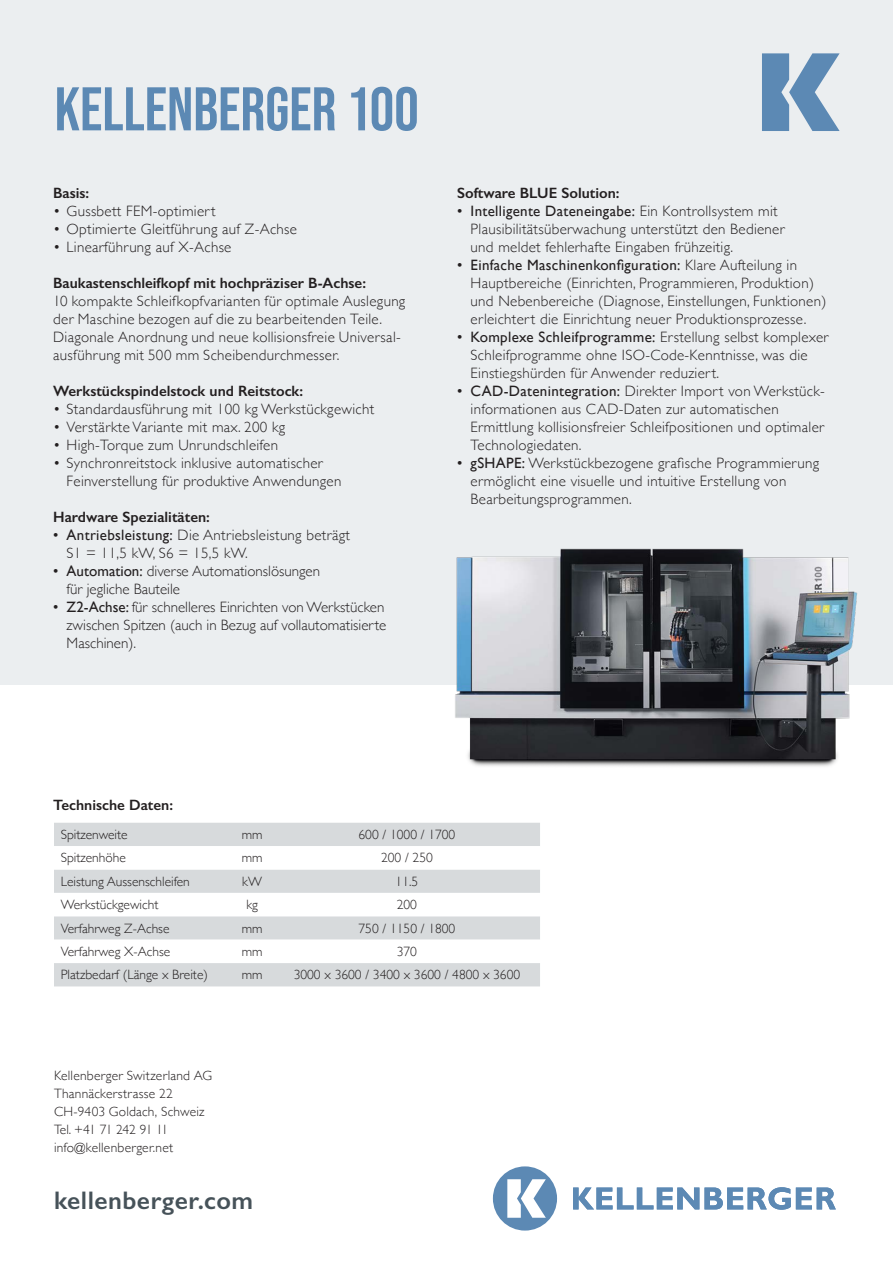
<style>
.page{position:relative;width:893px;height:1263px;background:#fff}
.page>*{position:absolute;margin:0;border:0;box-sizing:border-box;transform-origin:0 0}
.t1{font:61.5px "Bebas Neue";color:#5c89b4}
.t2{font:600 25.5px "Gill Sans";letter-spacing:.02em;color:#465259}
.Lauftext{font:300 15px/18px "Gill Sans";letter-spacing:.02em;color:#231f20}
.Lauftext-2{font:300 15px/18px "Gill Sans";color:#231f20}
.Übertitel_Lauftext{font:600 15px "Gill Sans";color:#231f20}
.t3{font:300 13.5px "Gill Sans";color:#231f20}
.t4{font:300 13.5px "Gill Sans";letter-spacing:.02em;color:#231f20}
.t5{font:300 13.5px "Gill Sans";letter-spacing:-.055em;color:#231f20}
.s1{font-weight:400}
</style>
<div class="page">
<div style="left:0;top:0;width:893px;height:684px;background:#ebeef0"></div>
<svg style="left:573px;top:1187px;width:263px;height:23px"></svg>
<div style="left:493px;top:1166px;width:64px;height:64px;background:#5c89b4;border-radius:50%"></div>
<svg style="left:507px;top:1179px;width:39px;height:39px"></svg>
<svg style="left:762px;top:53px;width:78px;height:78px"></svg>
<img style="left:446px;top:548px;width:422px;height:219px">
<div style="left:54px;top:823px;width:486px;height:163px;background:#d7dadc"></div>
<svg style="left:54px;top:846px;width:486px;height:117px"></svg>
<p class="t1" style="left:55px;top:74px;width:366px">KELLENBERGER 100</p>
<p class="Übertitel_Lauftext" style="left:53px;top:184px;width:38px">Basis:</p>
<p class="Lauftext" style="left:53px;top:201px;width:164px">• Gussbett FEM-optimiert</p>
<p class="Lauftext" style="left:53px;top:219px;width:245px">• Optimierte Gleitführung auf Z-Achse</p>
<p class="Lauftext" style="left:53px;top:237px;width:180px">• Linearführung auf X-Achse</p>
<p class="Übertitel_Lauftext" style="left:53px;top:274px;width:314px">Baukastenschleifkopf mit hochpräziser B-Achse:</p>
<p class="Lauftext" style="left:53px;top:291px;width:354px">10 kompakte Schleifkopfvarianten für optimale Auslegung der Maschine bezogen auf die zu bearbeitenden Teile.<br>Diagonale Anordnung und neue kollisionsfreie Universal&shy;ausführung mit 500 mm Scheibendurchmesser.</p>
<p class="Übertitel_Lauftext" style="left:53px;top:382px;width:251px">Werkstückspindelstock und Reitstock:</p>
<p class="Lauftext" style="left:53px;top:399px;width:323px">• Standardausführung mit 100 kg Werkstückgewicht</p>
<p class="Lauftext" style="left:53px;top:417px;width:234px">• Verstärkte Variante mit max. 200 kg</p>
<p class="Lauftext" style="left:53px;top:435px;width:226px">• High-Torque zum Unrundschleifen</p>
<p class="Lauftext" style="left:67px;top:453px;width:276px;text-indent:-14px">• Synchronreitstock inklusive automatischer<br>Feinverstellung für produktive Anwendungen</p>
<p class="Übertitel_Lauftext" style="left:53px;top:508px;width:158px">Hardware Spezialitäten:</p>
<p class="Lauftext" style="left:67px;top:525px;width:285px;text-indent:-14px"><span class="s1">• Antriebsleistung:</span> Die Antriebsleistung beträgt<br>S1 = 11,5 kW, S6 = 15,5 kW.</p>
<p class="Lauftext-2" style="left:67px;top:561px;width:255px;text-indent:-14px"><span class="s1">• Automation:</span> diverse Automationslösungen für jegliche Bauteile</p>
<p class="Lauftext-2" style="left:67px;top:597px;width:321px;text-indent:-14px"><span class="s1">• Z2-Achse:</span> für schnelleres Einrichten von Werkstücken zwischen Spitzen (auch in Bezug auf vollautomatisierte<br>Maschinen).</p>
<p class="Übertitel_Lauftext" style="left:457px;top:184px;width:164px">Software BLUE Solution:</p>
<p class="Lauftext" style="left:471px;top:201px;width:316px;text-indent:-14px"><span class="s1">• Intelligente Dateneingabe:</span> Ein Kontrollsystem mit<br>Plausibilitätsüberwachung unterstützt den Bediener und meldet fehlerhafte Eingaben frühzeitig.</p>
<p class="Lauftext" style="left:471px;top:255px;width:357px;text-indent:-14px"><span class="s1">• Einfache Maschinenkonfiguration:</span> Klare Aufteilung in Hauptbereiche (Einrichten, Programmieren, Produktion) und Nebenbereiche (Diagnose, Einstellungen, Funktionen) erleichtert die Einrichtung neuer Produktionsprozesse.</p>
<p class="Lauftext" style="left:471px;top:327px;width:359px;text-indent:-14px"><span class="s1">• Komplexe Schleifprogramme:</span> Erstellung selbst komplexer<br>Schleifprogramme ohne ISO-Code-Kenntnisse, was die<br>Einstiegshürden für Anwender reduziert.</p>
<p class="Lauftext" style="left:471px;top:381px;width:356px;text-indent:-14px"><span class="s1">• CAD-Datenintegration:</span> Direkter Import von Werkstück&shy;informationen aus CAD-Daten zur automatischen Ermittlung kollisionsfreier Schleifpositionen und optimaler Technologiedaten.</p>
<p class="Lauftext" style="left:471px;top:453px;width:350px;text-indent:-14px"><span class="s1">• gSHAPE:</span> Werkstückbezogene grafische Programmierung ermöglicht eine visuelle und intuitive Erstellung von<br>Bearbeitungsprogrammen.</p>
<p class="Übertitel_Lauftext" style="left:53px;top:796px;width:121px">Technische Daten:</p>
<p class="t3" style="left:61px;top:824px;width:68px">Spitzenweite</p>
<p class="t3" style="left:242px;top:824px;width:22px">mm</p>
<p class="t3" style="left:358px;top:824px;width:98px">600 / 1000 / 1700</p>
<p class="t3" style="left:61px;top:847px;width:67px">Spitzenhöhe</p>
<p class="t3" style="left:242px;top:847px;width:22px">mm</p>
<p class="t3" style="left:381px;top:847px;width:53px">200 / 250</p>
<p class="t3" style="left:61px;top:871px;width:131px">Leistung Aussenschleifen</p>
<p class="t3" style="left:242px;top:871px;width:21px">kW</p>
<p class="t3" style="left:396px;top:871px;width:24px">11.5</p>
<p class="t3" style="left:61px;top:894px;width:99px">Werkstückgewicht</p>
<p class="t3" style="left:246px;top:894px;width:13px">kg</p>
<p class="t3" style="left:397px;top:894px;width:22px">200</p>
<p class="t3" style="left:61px;top:917px;width:110px">Verfahrweg Z-Achse</p>
<p class="t3" style="left:242px;top:917px;width:22px">mm</p>
<p class="t3" style="left:358px;top:917px;width:98px">750 / 1150 / 1800</p>
<p class="t3" style="left:61px;top:941px;width:111px">Verfahrweg X-Achse</p>
<p class="t3" style="left:242px;top:941px;width:22px">mm</p>
<p class="t3" style="left:397px;top:941px;width:22px">370</p>
<p class="t3" style="left:61px;top:964px;width:149px">Platzbedarf (Länge x Breite)</p>
<p class="t3" style="left:242px;top:964px;width:22px">mm</p>
<p class="t3" style="left:294px;top:964px;width:228px">3000 x 3600 / 3400 x 3600 / 4800 x 3600</p>
<p class="t4" style="left:54px;top:1065px;width:160px">Kellenberger Switzerland AG</p>
<p class="t4" style="left:54px;top:1083px;width:120px">Thannäckerstrasse 22</p>
<p class="t3" style="left:54px;top:1101px;width:152px">CH-9403 Goldach, Schweiz</p>
<p class="t5" style="left:54px;top:1119px;width:116px">Tel. +41 71 242 91 11</p>
<p class="t3" style="left:54px;top:1137px;width:121px">info@kellenberger.net</p>
<p class="t2" style="left:54px;top:1185px;width:201px">kellenberger.com</p>
</div>
